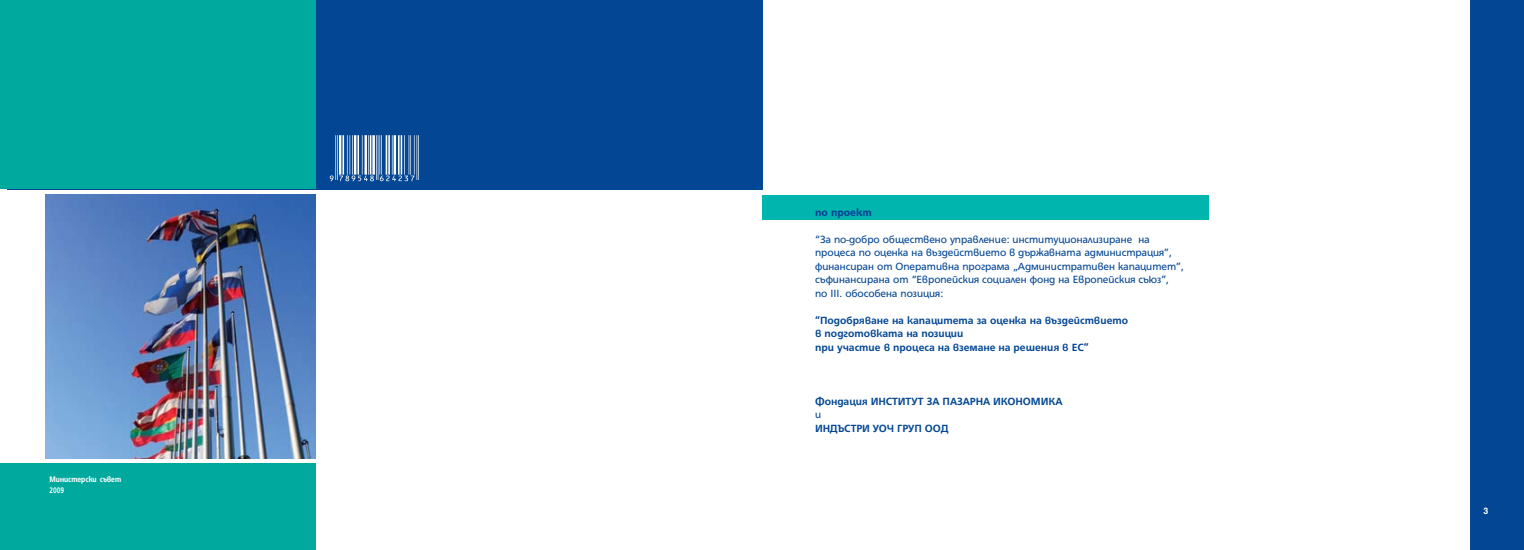
<style>
.page{position:relative;width:1524px;height:550px;background:#fff}
.page>*{position:absolute;margin:0;border:0;box-sizing:border-box;transform-origin:0 0}
.t1{font:11.25px/13.5px "HS Grotesk Bg";color:#034694}
.t2{font:700 11.25px/13.5px "HS Grotesk Bg";color:#034694}
.t3{font:900 11.25px "HS Grotesk Bg";color:#034694}
.t4{font:700 10px "Helen Bg";color:#fff}
.t5{font:700 condensed 8.75px/10.5px "HS Grotesk Bg";color:#fff}
</style>
<div class="page">
<div style="left:1470px;top:0;width:54px;height:549px;background:#034694"></div>
<div style="left:0;top:463px;width:315px;height:86px;background:#00a99d"></div>
<div style="left:762px;top:195px;width:446px;height:24px;background:#00b5ad"></div>
<div style="left:7px;top:0;width:756px;height:189px;background:#034694"></div>
<div style="left:0;top:1px;width:315px;height:188px;background:#00a99d"></div>
<img style="left:45px;top:195px;width:270px;height:263px">
<svg style="left:330px;top:135px;width:89px;height:46px"></svg>
<p class="t5" style="left:50px;top:474px;width:73px">Министерски съвет<br>2009</p>
<p class="t3" style="left:815px;top:206px;width:58px">по проект</p>
<p class="t1" style="left:815px;top:232px;width:370px">“За по-добро обществено управление: институционализиране на процеса по оценка на въздействието в държавната администрация”, финансиран от Оперативна програма „Административен капацитет”, съфинансирана от “Европейския социален фонд на Европейския съюз”, по ІII. обособена позиция:</p>
<p class="t2" style="left:815px;top:313px;width:314px">“Подобряване на капацитета за оценка на въздействието в подготовката на позиции<br>при участие в процеса на вземане на решения в ЕС”</p>
<p class="t2" style="left:815px;top:394px;width:249px">Фондация ИНСТИТУТ ЗА ПАЗАРНА ИКОНОМИКА</p>
<p class="t1" style="left:815px;top:407px;width:8px">и</p>
<p class="t2" style="left:815px;top:421px;width:135px">ИНДЪСТРИ УОЧ ГРУП ООД</p>
<p class="t4" style="left:1483px;top:505px;width:6px">3</p>
</div>
